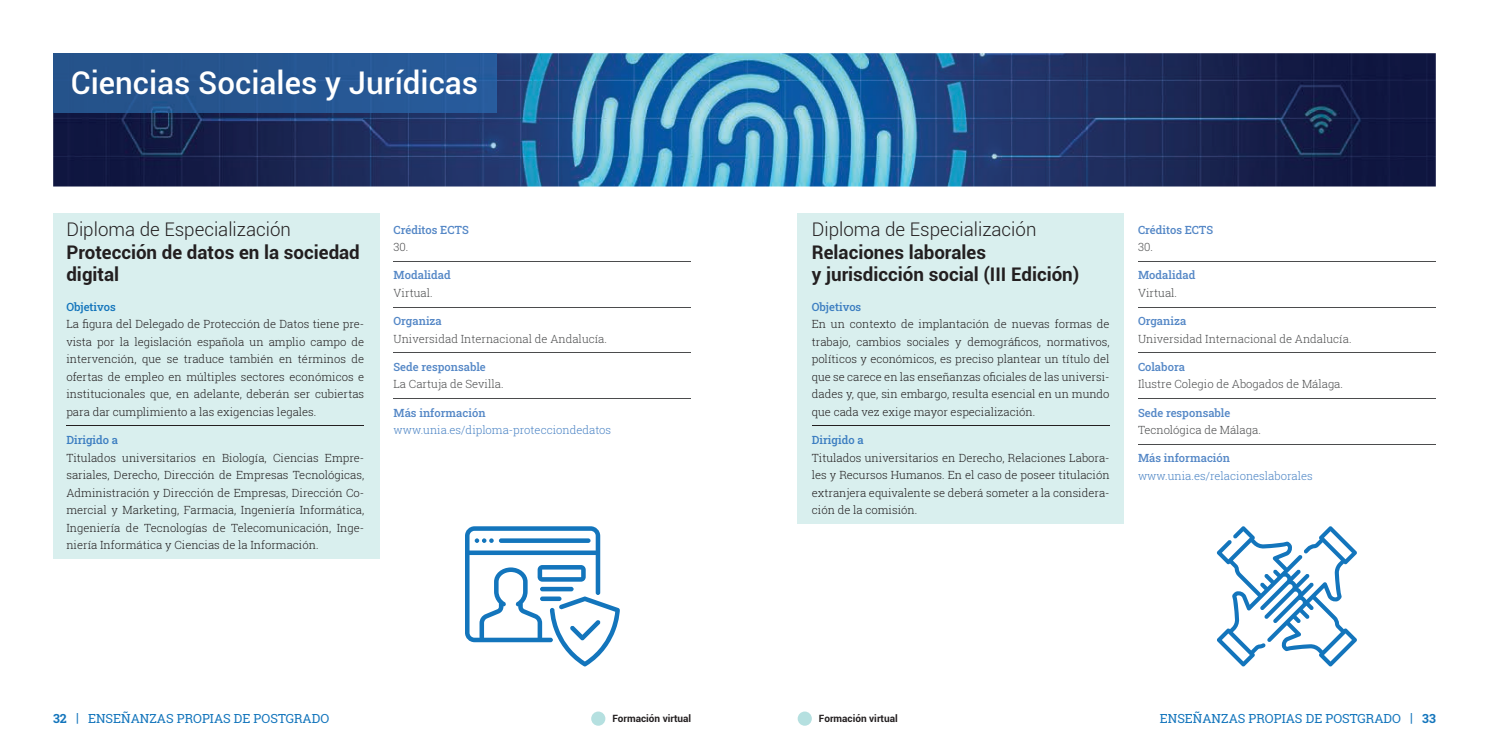
<style>
.page{position:relative;width:1489px;height:745px;background:#fff}
.page>*{position:absolute;margin:0;border:0;box-sizing:border-box;transform-origin:0 0}
.t1{font:500 31.25px "Roboto";color:#fff}
.t2{font:700 18.75px/22.5px "Roboto";color:#231f20}
.t3{font:300 18.75px "Roboto";color:#231f20}
.t4{font:12.5px "Roboto Slab";color:#1375bc}
.t5{font:300 11.25px/17.5px "Roboto Slab";color:#231f20;text-align:justify}
.t6{font:300 11.25px "Roboto Slab";color:#4b4c4d}
.t7{font:500 11.25px "Roboto Slab";color:#5487c6}
.t8{font:300 11.25px "Roboto Slab";color:#4a83c4}
.t9{font:500 11.25px "Roboto Slab";color:#3c7ec1}
.t10{font:500 11.25px "Roboto Slab";color:#1375bc}
.t11{font:700 10px "Roboto";color:#231f20}
.s1{font-weight:700}
.s2{font-weight:500}
</style>
<div class="page">
<div style="left:591px;top:711px;width:14px;height:14px;background:#b5e0e0;border-radius:50%"></div>
<div style="left:797px;top:711px;width:14px;height:14px;background:#b5e0e0;border-radius:50%"></div>
<div style="left:53px;top:213px;width:326px;height:345px;background:#d9efee"></div>
<hr style="left:393px;top:261px;width:298px;height:1px;background:#4b4c4d">
<hr style="left:393px;top:307px;width:298px;height:1px;background:#4b4c4d">
<hr style="left:393px;top:352px;width:298px;height:1px;background:#4b4c4d">
<hr style="left:393px;top:398px;width:298px;height:1px;background:#4b4c4d">
<hr style="left:66px;top:425px;width:298px;height:1px;background:#231f20">
<hr style="left:1137px;top:261px;width:298px;height:1px;background:#4b4c4d">
<hr style="left:1137px;top:307px;width:298px;height:1px;background:#4b4c4d">
<hr style="left:1137px;top:352px;width:298px;height:1px;background:#4b4c4d">
<hr style="left:1137px;top:398px;width:298px;height:1px;background:#4b4c4d">
<hr style="left:1137px;top:443px;width:298px;height:1px;background:#4b4c4d">
<div style="left:797px;top:213px;width:326px;height:310px;background:#d9efee"></div>
<hr style="left:811px;top:425px;width:298px;height:1px;background:#231f20">
<img style="left:53px;top:53px;width:1382px;height:133px">
<img style="left:53px;top:53px;width:443px;height:59px">
<svg style="left:465px;top:526px;width:155px;height:140px"></svg>
<div style="left:540px;top:586px;width:33px;height:5px;background:#1375bc;border-radius:2px"></div>
<svg style="left:540px;top:596px;width:21px;height:4px"></svg>
<svg style="left:1216px;top:526px;width:140px;height:140px"></svg>
<h1 class="t1" style="left:71px;top:61px;width:409px">Ciencias Sociales y Jurídicas</h1>
<h2 class="t3" style="left:66px;top:216px;width:226px">Diploma de Especialización</h2>
<h2 class="t2" style="left:66px;top:240px;width:295px">Protección de datos en la sociedad digital</h2>
<p class="t10" style="left:66px;top:299px;width:51px">Objetivos</p>
<p class="t5" style="left:66px;top:315px;width:299px">La figura del Delegado de Protección de Datos tiene pre&shy;vista por la legislación española un amplio campo de intervención, que se traduce también en términos de ofertas de empleo en múltiples sectores económicos e institucionales que, en adelante, deberán ser cubiertas para dar cumplimiento a las exigencias legales.</p>
<p class="t9" style="left:66px;top:432px;width:53px">Dirigido a</p>
<p class="t5" style="left:66px;top:448px;width:299px">Titulados universitarios en Biología, Ciencias Empre&shy;sariales, Derecho, Dirección de Empresas Tecnológicas, Administración y Dirección de Empresas, Dirección Co&shy;mercial y Marketing, Farmacia, Ingeniería Informática, Ingeniería de Tecnologías de Telecomunicación, Inge&shy;niería Informática y Ciencias de la Información.</p>
<p class="t7" style="left:393px;top:222px;width:77px">Créditos ECTS</p>
<p class="t6" style="left:393px;top:239px;width:16px">30.</p>
<p class="t7" style="left:393px;top:267px;width:59px">Modalidad</p>
<p class="t6" style="left:393px;top:285px;width:41px">Virtual.</p>
<p class="t7" style="left:393px;top:313px;width:50px">Organiza</p>
<p class="t6" style="left:393px;top:330px;width:215px">Universidad Internacional de Andalucía.</p>
<p class="t7" style="left:393px;top:359px;width:94px">Sede responsable</p>
<p class="t6" style="left:393px;top:376px;width:112px">La Cartuja de Sevilla.</p>
<p class="t7" style="left:393px;top:404px;width:94px">Más información</p>
<p class="t8" style="left:393px;top:422px;width:219px">www.unia.es/diploma-protecciondedatos</p>
<h2 class="t3" style="left:811px;top:216px;width:226px">Diploma de Especialización</h2>
<h2 class="t2" style="left:811px;top:240px;width:269px">Relaciones laborales<br>y jurisdicción social (III Edición)</h2>
<p class="t9" style="left:811px;top:299px;width:51px">Objetivos</p>
<p class="t5" style="left:811px;top:315px;width:299px">En un contexto de implantación de nuevas formas de trabajo, cambios sociales y demográficos, normativos, políticos y económicos, es preciso plantear un título del que se carece en las enseñanzas oficiales de las universi&shy;dades y, que, sin embargo, resulta esencial en un mundo que cada vez exige mayor especialización.</p>
<p class="t9" style="left:811px;top:432px;width:53px">Dirigido a</p>
<p class="t5" style="left:811px;top:448px;width:299px">Titulados universitarios en Derecho, Relaciones Labora&shy;les y Recursos Humanos. En el caso de poseer titulación extranjera equivalente se deberá someter a la considera&shy;ción de la comisión.</p>
<p class="t7" style="left:1137px;top:222px;width:77px">Créditos ECTS</p>
<p class="t6" style="left:1137px;top:239px;width:16px">30.</p>
<p class="t7" style="left:1137px;top:267px;width:59px">Modalidad</p>
<p class="t6" style="left:1137px;top:285px;width:41px">Virtual.</p>
<p class="t7" style="left:1137px;top:313px;width:50px">Organiza</p>
<p class="t6" style="left:1137px;top:330px;width:215px">Universidad Internacional de Andalucía.</p>
<p class="t7" style="left:1137px;top:359px;width:49px">Colabora</p>
<p class="t6" style="left:1137px;top:376px;width:206px">Ilustre Colegio de Abogados de Málaga.</p>
<p class="t7" style="left:1137px;top:404px;width:94px">Sede responsable</p>
<p class="t6" style="left:1137px;top:422px;width:124px">Tecnológica de Málaga.</p>
<p class="t7" style="left:1137px;top:450px;width:94px">Más información</p>
<p class="t8" style="left:1137px;top:467px;width:176px">www.unia.es/relacioneslaborales</p>
<p class="t4" style="left:53px;top:709px;width:277px"><span class="s1">32</span> <span class="s2">|</span> ENSEÑANZAS PROPIAS DE POSTGRADO</p>
<p class="t11" style="left:612px;top:711px;width:80px">Formación virtual</p>
<p class="t11" style="left:819px;top:711px;width:80px">Formación virtual</p>
<p class="t4" style="left:1159px;top:709px;width:277px">ENSEÑANZAS PROPIAS DE POSTGRADO <span class="s2">|</span> <span class="s1">33</span></p>
</div>
